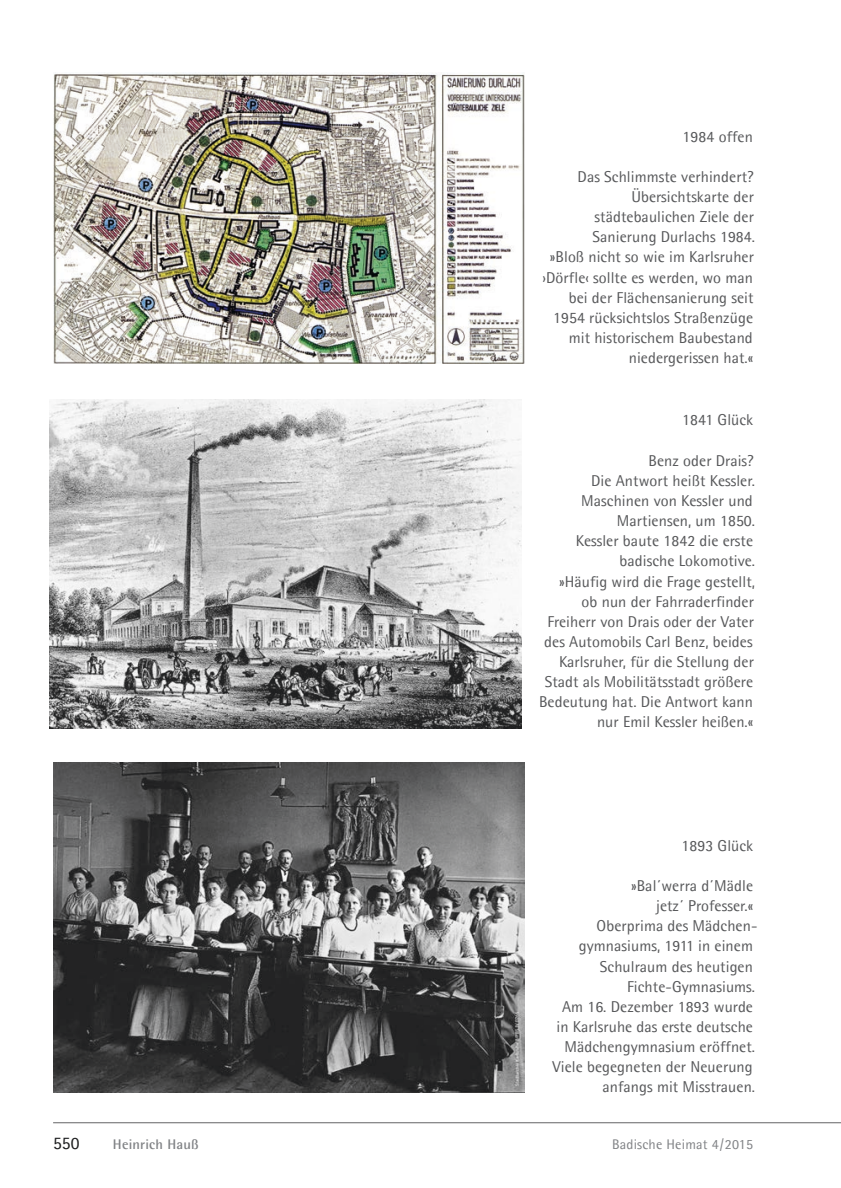
<style>
.page{position:relative;width:841px;height:1188px;background:#fff}
.page>*{position:absolute;margin:0;border:0;box-sizing:border-box;transform-origin:0 0}
.t1{font:17.5px "Agfa Rotis Semisans";color:#1d1e1f}
.t2{font:15.75px/20.1px "Agfa Rotis Semisans";letter-spacing:.005em;color:#57585a;text-align:right}
.t3{font:14px "Agfa Rotis Semisans";letter-spacing:.015em;color:#808285}
.t4{font:700 14px "Agfa Rotis Semisans";letter-spacing:.015em;color:#808285}
</style>
<div class="page">
<hr style="left:53px;top:1122px;width:787px;height:1px;background:#636366">
<img style="left:53px;top:73px;width:471px;height:290px">
<img style="left:50px;top:399px;width:471px;height:330px">
<img style="left:53px;top:763px;width:471px;height:329px">
<p class="t2" style="left:682px;top:126px;width:72px">1984 offen</p>
<p class="t2" style="left:542px;top:166px;width:214px">Das Schlimmste verhindert?<br>Übersichtskarte der städtebaulichen Ziele der<br>Sanierung Durlachs 1984.<br>»Bloß nicht so wie im Karlsruher ›Dörfle‹ sollte es werden, wo man bei der Flächensanierung seit<br>1954 rücksichtslos Straßenzüge mit historischem Baubestand niedergerissen hat.«</p>
<p class="t2" style="left:682px;top:410px;width:73px">1841 Glück</p>
<p class="t2" style="left:539px;top:450px;width:217px">Benz oder Drais?<br>Die Antwort heißt Kessler.<br>Maschinen von Kessler und<br>Martiensen, um 1850.<br>Kessler baute 1842 die erste badische Lokomotive.<br>»Häufig wird die Frage gestellt,<br>ob nun der Fahrraderfinder<br>Freiherr von Drais oder der Vater des Automobils Carl Benz, beides<br>Karlsruher, für die Stellung der<br>Stadt als Mobilitätsstadt größere<br>Bedeutung hat. Die Antwort kann nur Emil Kessler heißen.«</p>
<p class="t2" style="left:681px;top:835px;width:73px">1893 Glück</p>
<p class="t2" style="left:552px;top:875px;width:206px">»Bal´werra d´Mädle<br>jetz´ Professer.«<br>Oberprima des Mädchen&shy;gymnasiums, 1911 in einem<br>Schulraum des heutigen<br>Fichte-Gymnasiums.<br>Am 16. Dezember 1893 wurde in Karlsruhe das erste deutsche<br>Mädchengymnasium eröffnet.<br>Viele begegneten der Neuerung anfangs mit Misstrauen.</p>
<p class="t1" style="left:53px;top:1133px;width:28px">550</p>
<p class="t4" style="left:113px;top:1136px;width:87px">Heinrich Hauß</p>
<p class="t3" style="left:612px;top:1136px;width:142px">Badische Heimat 4 / 2015</p>
</div>
